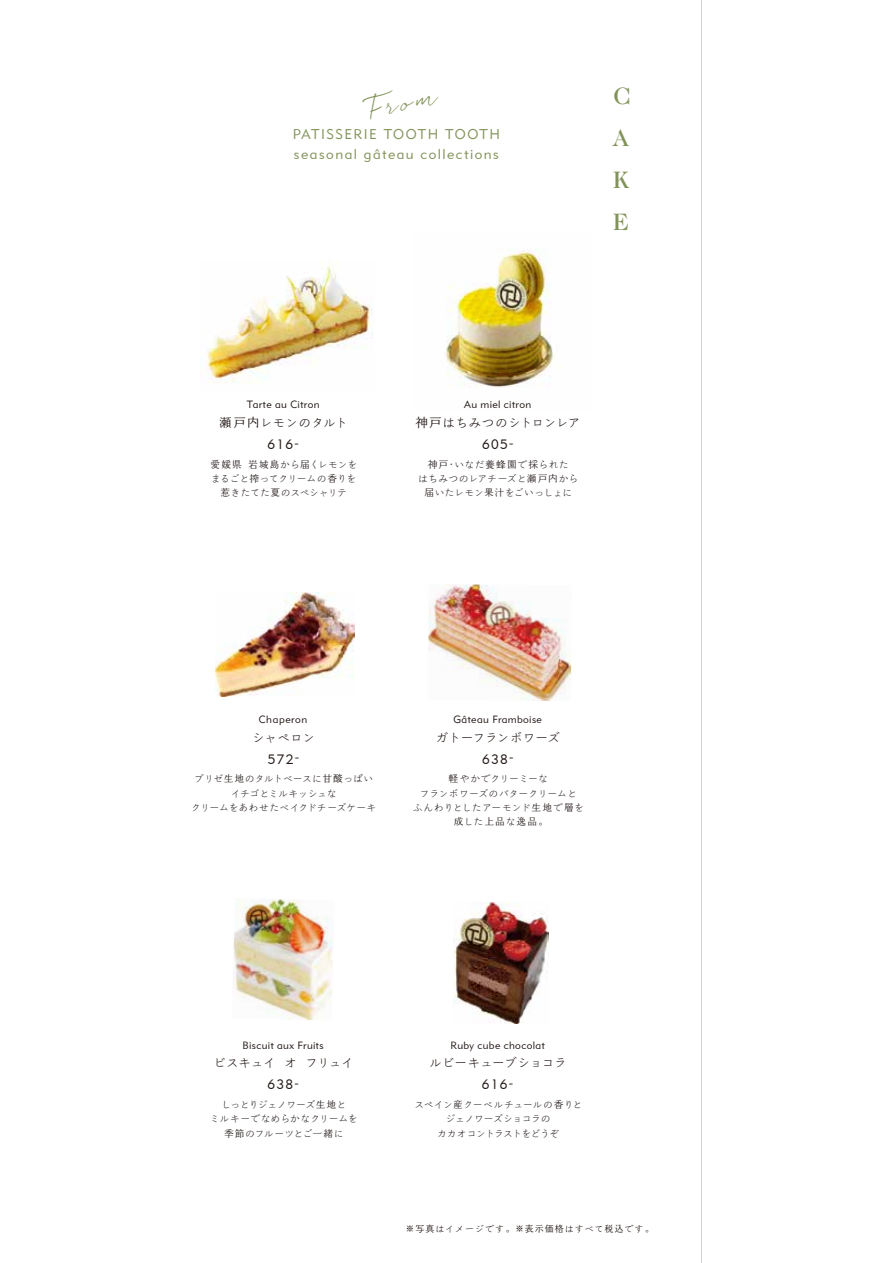
<style>
.page{position:relative;width:893px;height:1263px;background:#fff}
.page>*{position:absolute;margin:0;border:0;box-sizing:border-box;transform-origin:0 0}
.t1{font:500 24px/42px "Caslon 224 Std";color:#81935a;text-align:justify}
.t2{font:italic 23.7px "Quickpen W00";color:#81935a}
.t3{font:14.1px/20.2px "Geometric 415 BT Lite A";letter-spacing:.105em;color:#819359}
.t4{font:13.5px "Geometric 415 BT Lite A";letter-spacing:.095em;color:#221815}
.t5{font:12.45px "Marumin Fuji";letter-spacing:-.005em;color:#221815}
.t6{font:12.45px "Marumin Fuji";letter-spacing:.035em;color:#221815}
.t7{font:10.5px "Geometric 415 BT Lite A";letter-spacing:.035em;color:#221815}
.t8{font:10.5px "Geometric 415 BT Lite A";letter-spacing:.06em;color:#221815}
.t9{font:9.75px/14.2px "Marumin Fuji";letter-spacing:.01em;color:#2f2725;text-align:center}
.t10{font:9.75px/14.2px "Marumin Fuji";letter-spacing:.03em;color:#2f2725;text-align:center}
.t11{font:9.75px/14.2px "Marumin Fuji";letter-spacing:.045em;color:#2f2725;text-align:center}
.t12{font:9.75px/14.2px "Marumin Fuji";letter-spacing:-.02em;color:#2f2725;text-align:center}
.t13{font:9px "Marumin Fuji";letter-spacing:.105em;color:#221815}
</style>
<div class="page">
<img style="left:454px;top:902px;width:94px;height:122px">
<img style="left:216px;top:592px;width:139px;height:104px">
<img style="left:233px;top:898px;width:100px;height:122px">
<img style="left:428px;top:584px;width:144px;height:117px">
<img style="left:445px;top:249px;width:110px;height:139px">
<img style="left:207px;top:262px;width:166px;height:121px">
<hr style="left:701px;top:0;width:1px;height:1263px;background:#c9caca">
<h2 class="t2" style="left:364px;top:97px;width:73px;rotate:-12deg">From</h2>
<h3 class="t3" style="left:293px;top:124px;width:209px">PATISSERIE TOOTH TOOTH seasonal gâteau collections</h3>
<h1 class="t1" style="left:613px;top:74px;width:20px">C A K E</h1>
<p class="t7" style="left:247px;top:398px;width:74px">Tarte au Citron</p>
<p class="t7" style="left:464px;top:398px;width:69px">Au miel citron</p>
<p class="t6" style="left:219px;top:416px;width:130px">瀬戸内レモンのタルト</p>
<p class="t6" style="left:416px;top:416px;width:166px">神戸はちみつのシトロンレア</p>
<h3 class="t4" style="left:267px;top:436px;width:33px">616-</h3>
<h3 class="t4" style="left:482px;top:436px;width:33px">605-</h3>
<p class="t9" style="left:210px;top:457px;width:148px">愛媛県 岩城島から届くレモンをまるごと搾ってクリームの香りを惹きたてた夏のスペシャリテ</p>
<p class="t11" style="left:418px;top:457px;width:162px">神戸・いなだ養蜂園で採られた<br>はちみつのレアチーズと瀬戸内から届いたレモン果汁をごいっしょに</p>
<p class="t8" style="left:259px;top:713px;width:50px">Chaperon</p>
<p class="t7" style="left:453px;top:713px;width:90px">Gâteau Framboise</p>
<p class="t5" style="left:252px;top:731px;width:64px">シャペロン</p>
<p class="t5" style="left:436px;top:731px;width:125px">ガトーフランボワーズ</p>
<h3 class="t4" style="left:268px;top:751px;width:33px">572-</h3>
<h3 class="t4" style="left:482px;top:751px;width:33px">638-</h3>
<p class="t9" style="left:191px;top:771px;width:187px">ブリゼ生地のタルトベースに甘酸っぱいイチゴとミルキッシュな<br>クリームをあわせたベイクドチーズケーキ</p>
<p class="t10" style="left:413px;top:771px;width:173px">軽やかでクリーミーな<br>フランボワーズのバタークリームと<br>ふんわりとしたアーモンド生地で層を成した上品な逸品。</p>
<p class="t7" style="left:243px;top:1039px;width:83px">Biscuit aux Fruits</p>
<p class="t7" style="left:451px;top:1039px;width:96px">Ruby cube chocolat</p>
<p class="t5" style="left:213px;top:1056px;width:142px">ビスキュイ オ フリュイ</p>
<p class="t5" style="left:429px;top:1056px;width:139px">ルビーキューブショコラ</p>
<h3 class="t4" style="left:267px;top:1076px;width:33px">638-</h3>
<h3 class="t4" style="left:482px;top:1076px;width:33px">616-</h3>
<p class="t9" style="left:210px;top:1097px;width:149px">しっとりジェノワーズ生地と<br>ミルキーでなめらかなクリームを季節のフルーツとご一緒に</p>
<p class="t12" style="left:414px;top:1097px;width:169px">スペイン産クーベルチュールの香りとジェノワーズショコラの<br>カカオコントラストをどうぞ</p>
<p class="t13" style="left:405px;top:1224px;width:249px">※写真はイメージです。※表示価格はすべて税込です。</p>
</div>
